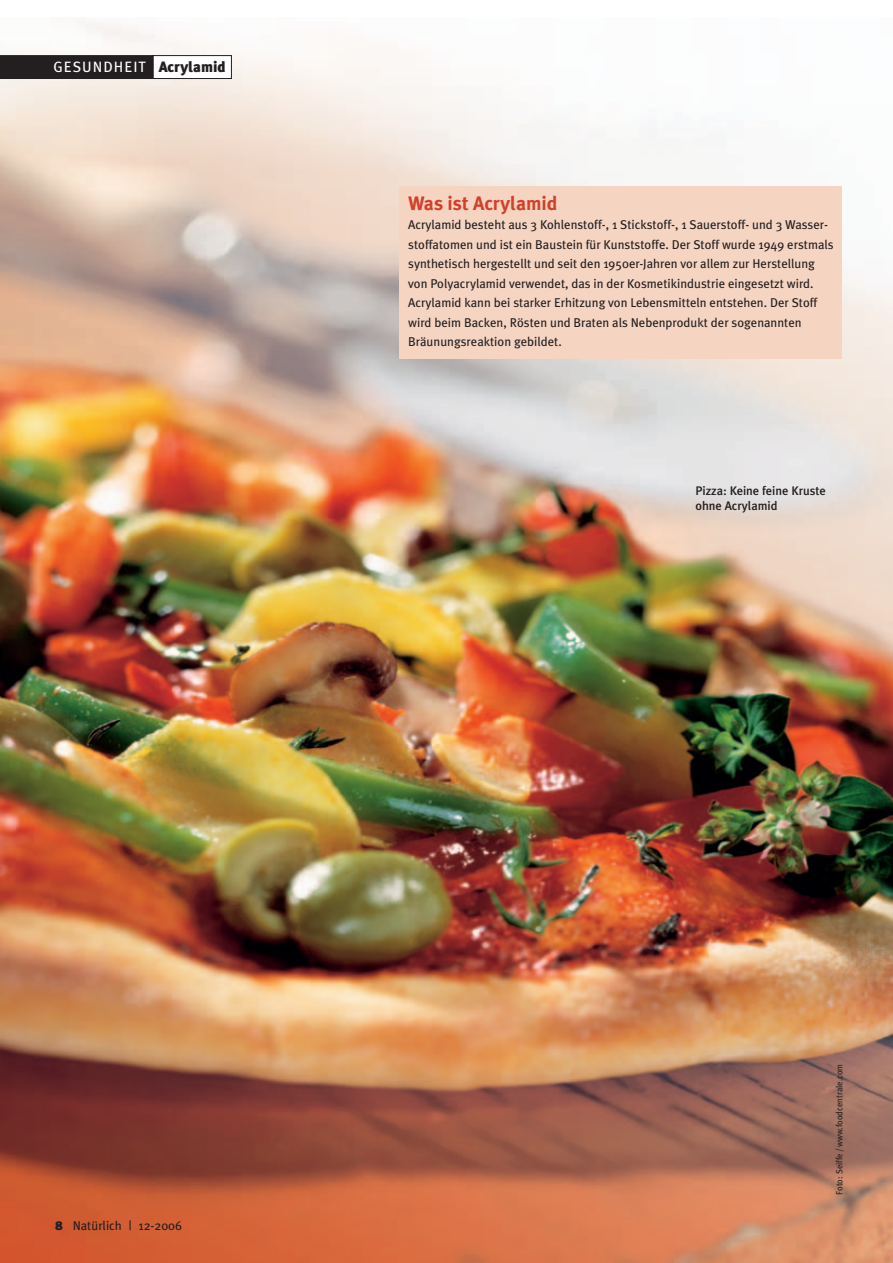
<style>
.page{position:relative;width:893px;height:1263px;background:#fff}
.page>*{position:absolute;margin:0;border:0;box-sizing:border-box;transform-origin:0 0}
.t1{font:700 19.5px "Meta Plus";color:#d2402a}
.t2{font:15px "Meta Plus";letter-spacing:.075em;color:#fff}
.t3{font:12.75px/19.5px "Meta Plus";color:#231f20}
.t4{font:500 12.45px/15px "Meta Plus";color:#231f20}
.t5{font:9px "Meta Plus";color:#231f20;scale:.96 1}
.s1{font-weight:900;color:#231f20}
.s2{font-weight:900}
</style>
<div class="page">
<img style="left:0;top:17px;width:892px;height:1246px">
<div style="left:153px;top:56px;width:78px;height:23px;background:#fff"></div>
<div style="left:153px;top:55px;width:79px;height:24px;border:1px solid #231f20"></div>
<div style="left:0;top:55px;width:153px;height:24px;background:#231f20"></div>
<div style="left:399px;top:186px;width:443px;height:173px;background:#f5d4c2"></div>
<p class="t2" style="left:53px;top:61px;width:174px">GESUNDHEIT <span class="s1">Acrylamid</span></p>
<h1 class="t1" style="left:408px;top:195px;width:151px">Was ist Acrylamid</h1>
<p class="t3" style="left:408px;top:216px;width:427px">Acrylamid besteht aus 3 Kohlenstoff-, 1 Stickstoff-, 1 Sauerstoff- und 3 Wasser&shy;stoffatomen und ist ein Baustein für Kunststoffe. Der Stoff wurde 1949 erstmals synthetisch hergestellt und seit den 1950er-Jahren vor allem zur Herstellung von Polyacrylamid verwendet, das in der Kosmetikindustrie eingesetzt wird.<br>Acrylamid kann bei starker Erhitzung von Lebensmitteln entstehen. Der Stoff wird beim Backen, Rösten und Braten als Nebenprodukt der sogenannten Bräunungsreaktion gebildet.</p>
<p class="t4" style="left:695px;top:484px;width:132px">Pizza: Keine feine Kruste ohne Acrylamid</p>
<p class="t3" style="left:55px;top:1216px;width:128px"><span class="s2">8</span> Natürlich | 12-2006</p>
<p class="t5" style="left:835px;top:1195px;width:138px;rotate:-90deg">Foto: Seiffe/www.foodcentrale.com</p>
</div>
